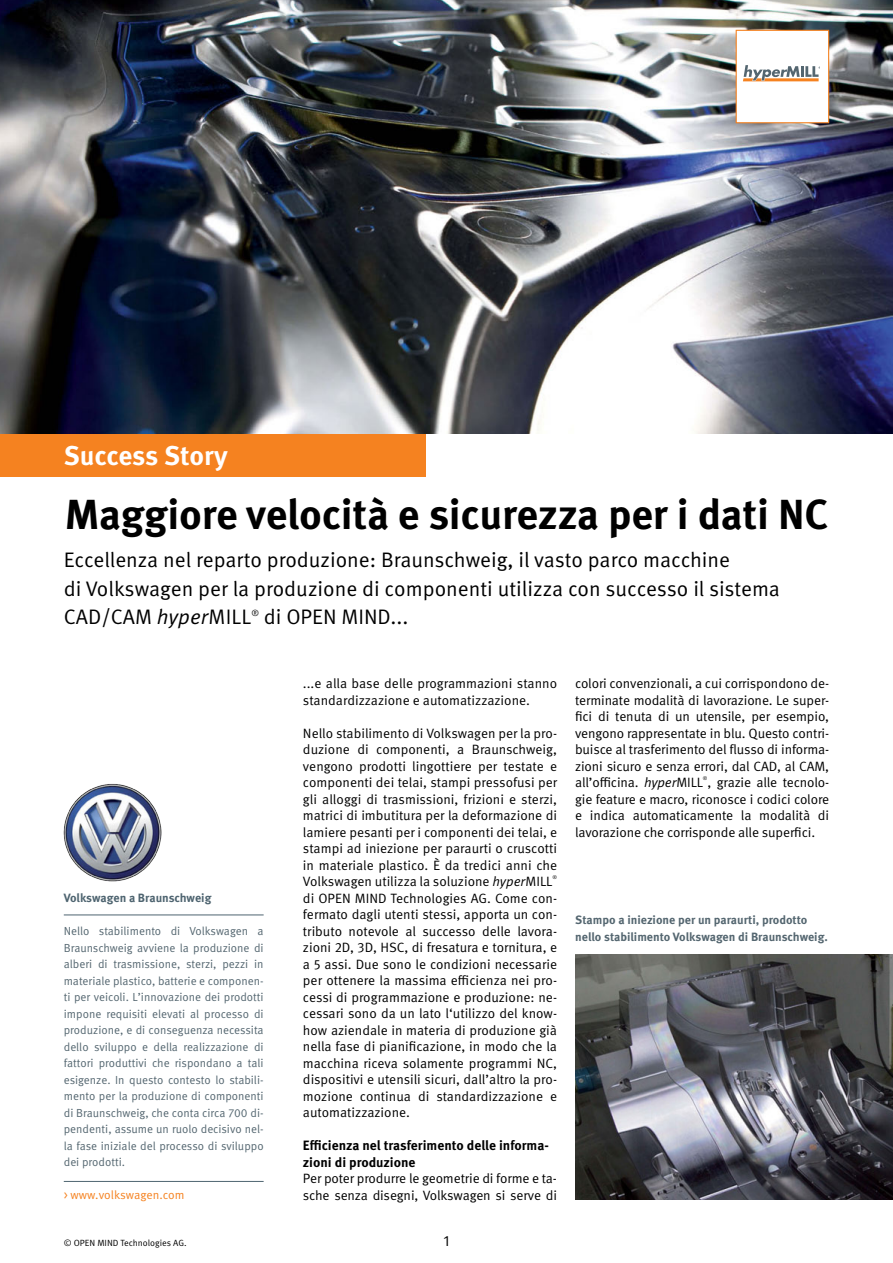
<style>
.page{position:relative;width:893px;height:1263px;background:#fff}
.page>*{position:absolute;margin:0;border:0;box-sizing:border-box;transform-origin:0 0}
.t1{font:700 42px "Meta Pro";letter-spacing:-.005em;color:#000}
.t2{font:700 27px "Meta Pro";letter-spacing:-.005em;color:#fff}
.t3{font:21px/28.5px "Meta Pro";color:#000}
.t4{font:15px "Meta Pro";color:#000}
.t5{font:13.5px/16.5px "Meta Pro";letter-spacing:-.01em;color:#000;text-align:justify}
.t6{font:700 13.5px/16.5px "Meta Pro";color:#000}
.t7{font:700 12px/16.5px "Meta Pro";color:#546670}
.t8{font:700 12px "Meta Pro";letter-spacing:-.005em;color:#4e6470}
.t9{font:12px "Meta Pro";color:#f58220}
.t10{font:11.7px/16.5px "Meta Pro";color:#546670;text-align:justify}
.t11{font:9px "Meta Pro";color:#000}
.t12{font:8.7px "Meta Pro";color:#000}
.t13{font:5.25px "Meta Pro";color:#000}
.s1{font-style:italic}
</style>
<div class="page">
<img style="left:0;top:0;width:893px;height:434px">
<div style="left:0;top:434px;width:425px;height:42px;background:#f58220"></div>
<div style="left:736px;top:30px;width:93px;height:93px;background:#fff;border:1px solid #f58220"></div>
<svg style="left:743px;top:65px;width:77px;height:16px"></svg>
<img style="left:575px;top:954px;width:318px;height:245px">
<hr style="left:64px;top:1181px;width:200px;height:1px;background:#4e6470">
<hr style="left:64px;top:915px;width:200px;height:1px;background:#4e6470">
<img style="left:64px;top:784px;width:98px;height:98px">
<h2 class="t2" style="left:64px;top:439px;width:166px">Success Story</h2>
<h1 class="t1" style="left:65px;top:488px;width:765px">Maggiore velocità e sicurezza per i dati NC</h1>
<h3 class="t3" style="left:64px;top:546px;width:718px">Eccellenza nel reparto produzione: Braunschweig, il vasto parco macchine<br>di Volkswagen per la produzione di componenti utilizza con successo il sistema<br>CAD/CAM <span class="s1">hyper</span>mill</h3>
<p class="t12" style="left:251px;top:608px;width:9px">®</p>
<h3 class="t3" style="left:264px;top:603px;width:146px">di OPEN MIND...</h3>
<p class="t8" style="left:64px;top:890px;width:149px">Volkswagen a Braunschweig</p>
<p class="t10" style="left:64px;top:923px;width:201px">Nello stabilimento di Volkswagen a Braunschweig avviene la produzione di alberi di trasmissione, sterzi, pezzi in materiale plastico, batterie e componen&shy;ti per veicoli. L’innovazione dei prodotti impone requisiti elevati al processo di produzione, e di conseguenza necessita dello sviluppo e della realizzazione di fattori produttivi che rispondano a tali esigenze. In questo contesto lo stabili&shy;mento per la produzione di componenti di Braunschweig, che conta circa 700 di&shy;pendenti, assume un ruolo decisivo nel&shy;la fase iniziale del processo di sviluppo dei prodotti.</p>
<p class="t9" style="left:64px;top:1188px;width:122px">&gt; www.volkswagen.com</p>
<p class="t5" style="left:303px;top:676px;width:256px">...e alla base delle programmazioni stanno standardizzazione e automatizzazione.</p>
<p class="t5" style="left:303px;top:725px;width:256px">Nello stabilimento di Volkswagen per la pro&shy;duzione di componenti, a Braunschweig, vengono prodotti lingottiere per testate e componenti dei telai, stampi pressofusi per gli alloggi di trasmissioni, frizioni e sterzi, matrici di imbutitura per la deformazione di lamiere pesanti per i componenti dei telai, e stampi ad iniezione per paraurti o cruscotti in materiale plastico. È da tredici anni che Volkswagen utilizza la soluzione <span class="s1">hyper</span>MILL</p>
<p class="t13" style="left:552px;top:874px;width:6px">®</p>
<p class="t5" style="left:303px;top:890px;width:256px">di OPEN MIND Technologies AG. Come con&shy;fermato dagli utenti stessi, apporta un con&shy;tributo notevole al successo delle lavora&shy;zioni 2D, 3D, HSC, di fresatura e tornitura, e a 5 assi. Due sono le condizioni necessarie per ottenere la massima efficienza nei pro&shy;cessi di programmazione e produzione: ne&shy;cessari sono da un lato l‘utilizzo del know&shy;how aziendale in materia di produzione già nella fase di pianificazione, in modo che la macchina riceva solamente programmi NC, dispositivi e utensili sicuri, dall’altro la pro&shy;mozione continua di standardizzazione e automatizzazione.</p>
<p class="t6" style="left:303px;top:1138px;width:247px">Efficienza nel trasferimento delle informa&shy;zioni di produzione</p>
<p class="t5" style="left:303px;top:1171px;width:256px">Per poter produrre le geometrie di forme e ta&shy;sche senza disegni, Volkswagen si serve di</p>
<p class="t11" style="left:64px;top:1237px;width:124px">© OPEN MIND Technologies AG.</p>
<p class="t4" style="left:444px;top:1232px;width:7px">1</p>
<p class="t5" style="left:575px;top:676px;width:256px">colori convenzionali, a cui corrispondono de&shy;terminate modalità di lavorazione. Le super&shy;fici di tenuta di un utensile, per esempio, vengono rappresentate in blu. Questo contri&shy;buisce al trasferimento del flusso di informa&shy;zioni sicuro e senza errori, dal CAD, al CAM, all’officina. <span class="s1">hyper</span>MILL , grazie alle tecnolo-</p>
<p class="t13" style="left:703px;top:775px;width:6px">®</p>
<p class="t5" style="left:575px;top:791px;width:256px">gie feature e macro, riconosce i codici colore e indica automaticamente la modalità di lavorazione che corrisponde alle superfici.</p>
<p class="t7" style="left:575px;top:912px;width:254px">Stampo a iniezione per un paraurti, prodotto nello stabilimento Volkswagen di Braunschweig.</p>
</div>
